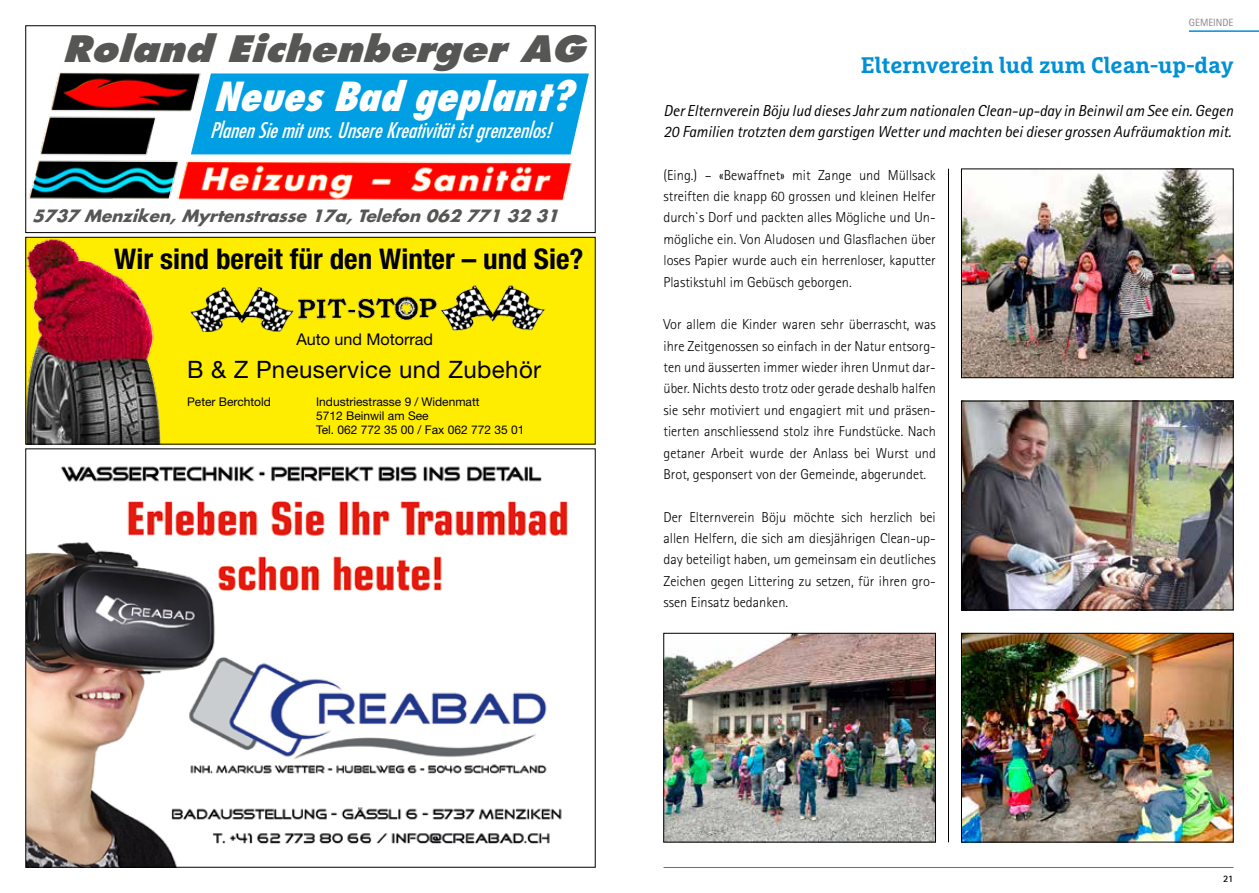
<style>
.page{position:relative;width:1259px;height:893px;background:#fff}
.page>*{position:absolute;margin:0;border:0;box-sizing:border-box;transform-origin:0 0}
.t1{font:italic 800 condensed 39px "Futura Std";color:#fff}
.t2{font:italic 800 35.4px "Futura Std";color:#565655;scale:1.05 1}
.t3{font:700 condensed 28.5px "Helvetica Neue LT Std";color:#000}
.t4{font:24px "Helvetica Neue LT Std";letter-spacing:.02em;color:#000}
.t5{font:700 22.5px "Marselis Slab Pro";color:#0090d6}
.t6{font:italic condensed 21px "Futura Std";color:#fff}
.t7{font:italic 700 16.5px "Futura Std";color:#565655}
.t8{font:16.2px "Helvetica Neue LT Std";letter-spacing:-.005em;color:#000}
.t9{font:italic 15.9px/21.3px "Rotis Sans Serif";color:#000}
.t10{font:300 14.4px/21.3px "Rotis Sans Serif";color:#000;text-align:justify}
.t11{font:12px/14.4px "Helvetica Neue LT Std";color:#000}
.t12{font:10.5px "Rotis Sans Serif";color:#868786}
.t13{font:700 9.9px "Rotis Sans Serif";color:#000}
</style>
<div class="page">
<div style="left:26px;top:237px;width:569px;height:207px;background:#ffed00"></div>
<img style="left:28px;top:239px;width:133px;height:203px">
<img style="left:190px;top:285px;width:356px;height:47px">
<div style="left:26px;top:237px;width:569px;height:207px;border:1px solid #000"></div>
<img style="left:29px;top:72px;width:543px;height:128px">
<div style="left:191px;top:73px;width:398px;height:81px;background:#009ee3"></div>
<div style="left:26px;top:26px;width:569px;height:207px;border:1px solid #000"></div>
<hr style="left:1189px;top:30px;width:70px;height:2px;background:#0090d6">
<hr style="left:663px;top:867px;width:570px;height:1px;background:#0090d6">
<hr style="left:948px;top:169px;width:1px;height:673px;background:#000">
<img style="left:963px;top:403px;width:268px;height:205px">
<div style="left:961px;top:401px;width:272px;height:209px;border:1px solid #000"></div>
<img style="left:963px;top:171px;width:268px;height:205px">
<div style="left:961px;top:169px;width:272px;height:209px;border:1px solid #000"></div>
<img style="left:963px;top:635px;width:268px;height:205px">
<div style="left:961px;top:633px;width:272px;height:209px;border:1px solid #000"></div>
<img style="left:665px;top:635px;width:268px;height:205px">
<div style="left:663px;top:633px;width:272px;height:209px;border:1px solid #000"></div>
<img style="left:28px;top:466px;width:540px;height:399px">
<h2 class="t2" style="left:62px;top:26px;width:499px">Roland Eichenberger AG</h2>
<h1 class="t1" style="left:213px;top:72px;width:360px">Neues Bad geplant ?</h1>
<h3 class="t6" style="left:210px;top:118px;width:342px">Planen Sie mit uns.Unsere Kreativität ist grenzenlos!</h3>
<p class="t7" style="left:32px;top:205px;width:530px">5737 Menziken, Myr tenstrasse 17a, Telefon 062 77 1 32 31</p>
<h3 class="t3" style="left:114px;top:242px;width:471px">Wir sind bereit für den Winter – und Sie?</h3>
<p class="t8" style="left:296px;top:330px;width:138px">Auto und Motorrad</p>
<h3 class="t4" style="left:187px;top:355px;width:355px">B &amp; Z Pneuservice und Zubehör</h3>
<p class="t11" style="left:187px;top:394px;width:85px">Peter Berchtold</p>
<p class="t11" style="left:316px;top:394px;width:210px">Industriestrasse 9 / Widenmatt<br>5712 Beinwil am See<br>Tel. 062 772 35 00 / Fax 062 772 35 01</p>
<p class="t12" style="left:1189px;top:16px;width:46px">GEMEINDE</p>
<h3 class="t5" style="left:861px;top:51px;width:374px">Elternverein lud zum Clean-up-day</h3>
<p class="t9" style="left:663px;top:100px;width:571px">Der Elternverein Böju lud dieses Jahr zum nationalen Clean-up-day in Beinwil am See ein. Gegen<br>20 Familien trotzten dem garstigen Wetter und machten bei dieser grossen Aufräumaktion mit.</p>
<p class="t10" style="left:663px;top:164px;width:274px">(Eing.) – «Bewaffnet» mit Zange und Müllsack streiften die knapp 60 grossen und kleinen Helfer durch`s Dorf und packten alles Mögliche und Un&shy;mögliche ein. Von Aludosen und Glasflachen über loses Papier wurde auch ein herrenloser, kaputter Plastikstuhl im Gebüsch geborgen.</p>
<p class="t10" style="left:663px;top:314px;width:274px">Vor allem die Kinder waren sehr überrascht, was ihre Zeitgenossen so einfach in der Natur entsorg&shy;ten und äusserten immer wieder ihren Unmut dar&shy;über. Nichts desto trotz oder gerade deshalb halfen sie sehr motiviert und engagiert mit und präsen&shy;tierten anschliessend stolz ihre Fundstücke. Nach getaner Arbeit wurde der Anlass bei Wurst und Brot, gesponsert von der Gemeinde, abgerundet.</p>
<p class="t10" style="left:663px;top:506px;width:274px">Der Elternverein Böju möchte sich herzlich bei allen Helfern, die sich am diesjährigen Clean-up&shy;day beteiligt haben, um gemeinsam ein deutliches Zeichen gegen Littering zu setzen, für ihren gro&shy;ssen Einsatz bedanken.</p>
<p class="t13" style="left:1223px;top:872px;width:12px">21</p>
</div>
